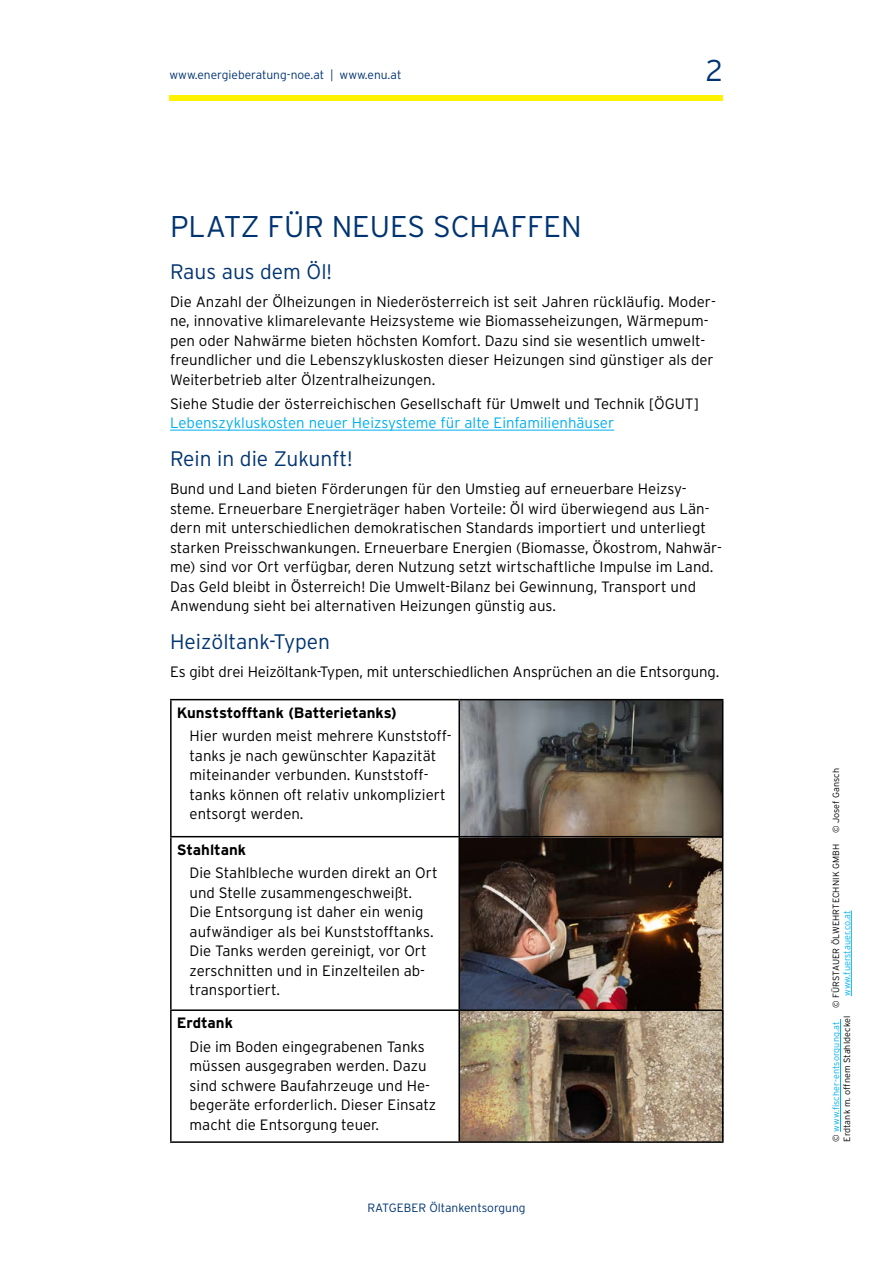
<style>
.page{position:relative;width:893px;height:1263px;background:#fff}
.page>*{position:absolute;margin:0;border:0;box-sizing:border-box;transform-origin:0 0}
.t1{font:300 30px "Interstate";color:#003471}
.t2{font:300 21px "Interstate";color:#003471}
.t3{font:300 15px/19.5px "Interstate";color:#000}
.t4{font:300 15px "Interstate";color:#00aeef}
.t5{font:700 15px "Interstate";color:#000}
.t6{font:300 12px "Interstate";color:#003471}
.t7{font:300 9px/10.8px "Interstate";letter-spacing:.01em;color:#000}
.t8{font:300 9px "Interstate";letter-spacing:.01em;color:#00aeef}
.s1{font-stretch:condensed}
.s2{color:#00aeef}
</style>
<div class="page">
<div style="left:169px;top:95px;width:554px;height:6px;background:#fff200"></div>
<hr style="left:170px;top:430px;width:444px;height:1px;background:#00aeef">
<img style="left:460px;top:700px;width:262px;height:441px">
<hr style="left:840px;top:1019px;width:1px;height:113px;background:#00aeef">
<hr style="left:170px;top:699px;width:289px;height:1px;background:#000">
<hr style="left:170px;top:700px;width:2px;height:136px;background:#000">
<hr style="left:459px;top:699px;width:264px;height:1px;background:#000">
<hr style="left:458px;top:700px;width:2px;height:136px;background:#000">
<hr style="left:722px;top:700px;width:1px;height:136px;background:#000">
<hr style="left:170px;top:836px;width:289px;height:1px;background:#000">
<hr style="left:170px;top:837px;width:2px;height:172px;background:#000">
<hr style="left:459px;top:836px;width:264px;height:1px;background:#000">
<hr style="left:458px;top:837px;width:2px;height:172px;background:#000">
<hr style="left:722px;top:837px;width:1px;height:172px;background:#000">
<hr style="left:170px;top:1009px;width:289px;height:2px;background:#000">
<hr style="left:170px;top:1011px;width:2px;height:130px;background:#000">
<hr style="left:459px;top:1009px;width:264px;height:2px;background:#000">
<hr style="left:458px;top:1011px;width:2px;height:130px;background:#000">
<hr style="left:722px;top:1011px;width:1px;height:130px;background:#000">
<hr style="left:170px;top:1141px;width:289px;height:2px;background:#000">
<hr style="left:459px;top:1141px;width:264px;height:2px;background:#000">
<hr style="left:851px;top:910px;width:1px;height:86px;background:#00aeef">
<p class="t6" style="left:169px;top:68px;width:233px">www.energieberatung-noe.at <span class="s1">|</span> www.enu.at</p>
<h1 class="t1" style="left:706px;top:54px;width:19px">2</h1>
<h1 class="t1" style="left:170px;top:209px;width:413px">PLATZ FÜR NEUES SCHAFFEN</h1>
<h2 class="t2" style="left:170px;top:260px;width:164px">Raus aus dem Öl!</h2>
<p class="t3" style="left:170px;top:292px;width:547px">Die Anzahl der Ölheizungen in Niederösterreich ist seit Jahren rückläufig. Moder&shy;ne, innovative klimarelevante Heizsysteme wie Biomasseheizungen, Wärmepum&shy;pen oder Nahwärme bieten höchsten Komfort. Dazu sind sie wesentlich umwelt&shy;freundlicher und die Lebenszykluskosten dieser Heizungen sind günstiger als der Weiterbetrieb alter Ölzentralheizungen.</p>
<p class="t3" style="left:170px;top:393px;width:530px">Siehe Studie der österreichischen Gesellschaft für Umwelt und Technik [ÖGUT]</p>
<p class="t4" style="left:170px;top:414px;width:446px">Lebenszykluskosten neuer Heizsysteme für alte Einfamilienhäuser</p>
<h2 class="t2" style="left:170px;top:447px;width:184px">Rein in die Zukunft!</h2>
<p class="t3" style="left:170px;top:479px;width:553px">Bund und Land bieten Förderungen für den Umstieg auf erneuerbare Heizsy&shy;steme. Erneuerbare Energieträger haben Vorteile: Öl wird überwiegend aus Län&shy;dern mit unterschiedlichen demokratischen Standards importiert und unterliegt starken Preisschwankungen. Erneuerbare Energien (Biomasse, Ökostrom, Nahwär&shy;me) sind vor Ort verfügbar, deren Nutzung setzt wirtschaftliche Impulse im Land.<br>Das Geld bleibt in Österreich! Die Umwelt-Bilanz bei Gewinnung, Transport und Anwendung sieht bei alternativen Heizungen günstig aus.</p>
<h2 class="t2" style="left:170px;top:630px;width:162px">Heizöltank-Typen</h2>
<p class="t3" style="left:170px;top:662px;width:551px">Es gibt drei Heizöltank-Typen, mit unterschiedlichen Ansprüchen an die Entsorgung.</p>
<p class="t5" style="left:177px;top:704px;width:221px">Kunststofftank (Batterietanks)</p>
<p class="t3" style="left:190px;top:726px;width:264px">Hier wurden meist mehrere Kunststoff&shy;tanks je nach gewünschter Kapazität miteinander verbunden. Kunststoff&shy;tanks können oft relativ unkompliziert entsorgt werden.</p>
<p class="t5" style="left:177px;top:841px;width:71px">Stahltank</p>
<p class="t3" style="left:190px;top:863px;width:249px">Die Stahlbleche wurden direkt an Ort und Stelle zusammengeschweißt.<br>Die Entsorgung ist daher ein wenig aufwändiger als bei Kunststofftanks.<br>Die Tanks werden gereinigt, vor Ort zerschnitten und in Einzelteilen ab&shy;transportiert.</p>
<p class="t5" style="left:177px;top:1014px;width:58px">Erdtank</p>
<p class="t3" style="left:190px;top:1037px;width:248px">Die im Boden eingegrabenen Tanks müssen ausgegraben werden. Dazu sind schwere Baufahrzeuge und He&shy;begeräte erforderlich. Dieser Einsatz macht die Entsorgung teuer.</p>
<p class="t6" style="left:367px;top:1201px;width:160px">RATGEBER Öltankentsorgung</p>
<p class="t7" style="left:831px;top:833px;width:67px;rotate:-90deg">© Josef Gansch</p>
<p class="t7" style="left:831px;top:1008px;width:166px;rotate:-90deg">© FÜRSTAUER ÖLWEHRTECHNIK GMBH</p>
<p class="t8" style="left:842px;top:996px;width:87px;rotate:-90deg">www.fuerstauer.co.at</p>
<p class="t7" style="left:831px;top:1142px;width:128px;rotate:-90deg">© <span class="s2">www.fischer-entsorgung.at<br></span>Erdtank m. offnem Stahldeckel</p>
</div>
